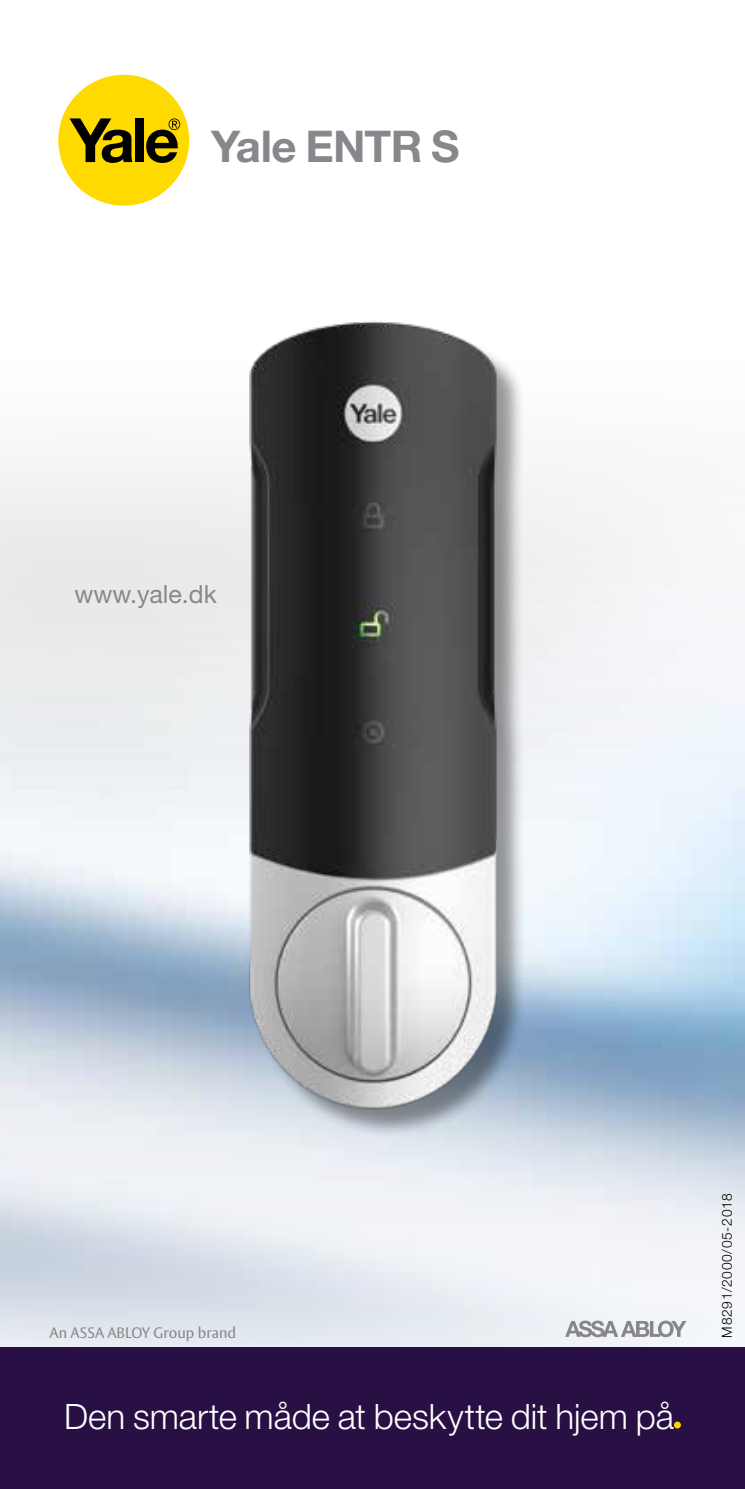
<style>
.page{position:relative;width:745px;height:1489px;background:#fff}
.page>*{position:absolute;margin:0;border:0;box-sizing:border-box;transform-origin:0 0}
.t1{font:700 43.75px "Helvetica Neue";letter-spacing:-.01em;color:#86888c}
.t2{font:300 35px "Helvetica Neue";color:#fff}
.t3{font:25px "Helvetica Neue";color:#86888c}
.t4{font:15px "ASSA Vesta";color:#878787}
.t5{font:300 13.75px "Helvetica Neue";letter-spacing:.05em;color:#000}
</style>
<div class="page">
<img style="left:211px;top:321px;width:321px;height:809px">
<div style="left:0;top:1346px;width:744px;height:142px;background:#280f44"></div>
<svg style="left:564px;top:1320px;width:122px;height:17px"></svg>
<svg style="left:673px;top:1421px;width:7px;height:7px"></svg>
<div style="left:58px;top:75px;width:131px;height:131px;background:#ffda00;border-radius:50%"></div>
<svg style="left:69px;top:118px;width:63px;height:45px"></svg>
<div style="left:135px;top:118px;width:9px;height:44px;background:#000"></div>
<svg style="left:146px;top:118px;width:34px;height:45px"></svg>
<p class="t1" style="left:211px;top:119px;width:249px">Yale ENTR S</p>
<p class="t3" style="left:74px;top:579px;width:144px">www.yale.dk</p>
<p class="t4" style="left:50px;top:1322px;width:188px">An ASSA ABLOY Group brand</p>
<p class="t2" style="left:64px;top:1394px;width:611px">Den smarte måde at beskytte dit hjem på</p>
<p class="t5" style="left:718px;top:1337px;width:146px;rotate:-90deg">M8291/2000/05-2018</p>
</div>
